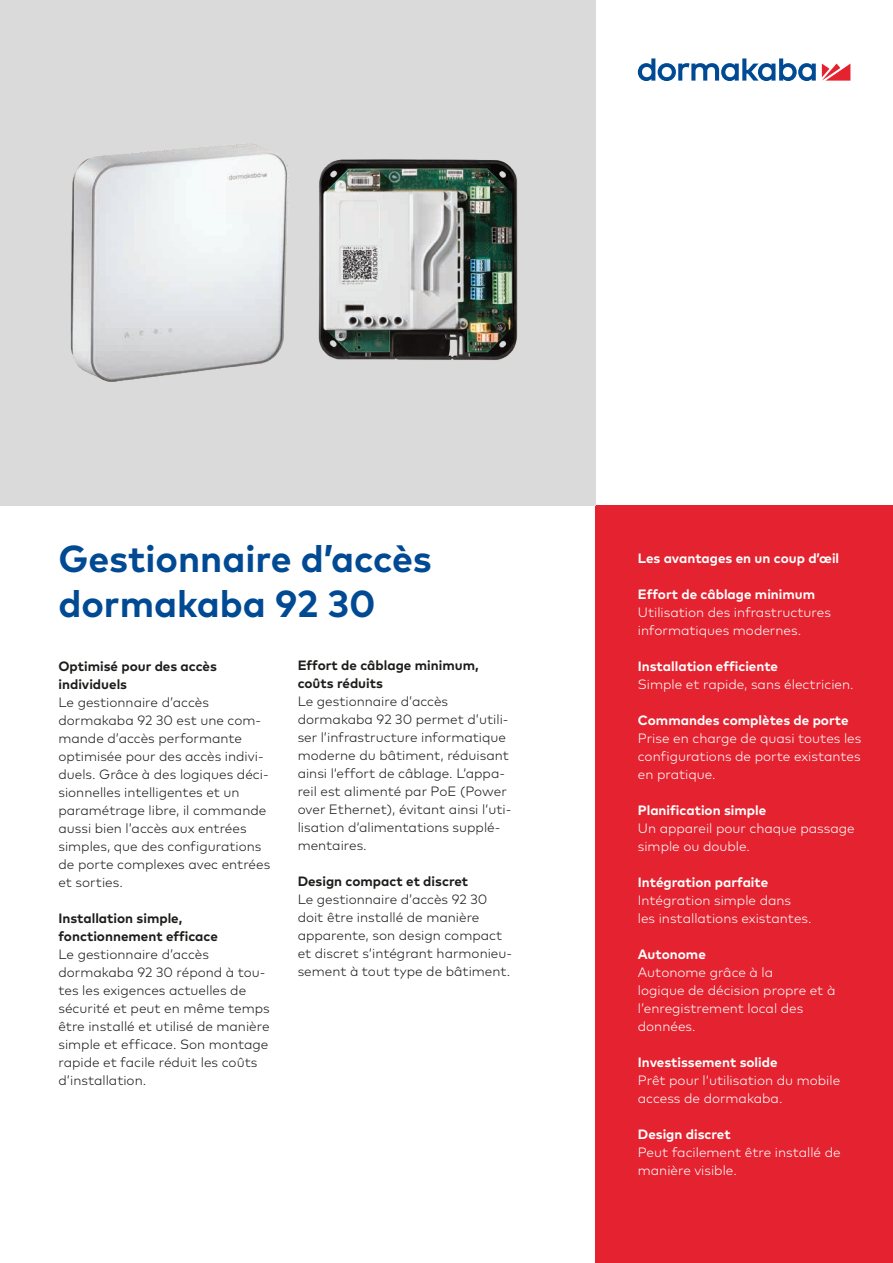
<style>
.page{position:relative;width:893px;height:1263px;background:#fff}
.page>*{position:absolute;margin:0;border:0;box-sizing:border-box;transform-origin:0 0}
.t1{font:700 37.5px/45px "Mark Pro";color:#004a94}
.t2{font:300 13.5px/18px "Mark Pro";color:#1d1d1b}
.t3{font:300 13.5px/18px "Mark Pro";color:#fff}
.t4{font:700 13.5px "Mark Pro";color:#fff}
.t5{font:700 13.5px/18px "Mark Pro";color:#1d1d1b}
</style>
<div class="page">
<svg style="left:822px;top:64px;width:28px;height:17px"></svg>
<svg style="left:638px;top:58px;width:178px;height:23px"></svg>
<div style="left:595px;top:505px;width:298px;height:758px;background:#e52330"></div>
<div style="left:0;top:0;width:595px;height:505px;background:#dadada"></div>
<img style="left:318px;top:159px;width:200px;height:201px">
<img style="left:70px;top:144px;width:219px;height:238px">
<h1 class="t1" style="left:58px;top:533px;width:375px">Gestionnaire d’accès dormakaba 92 30</h1>
<p class="t4" style="left:638px;top:547px;width:203px">Les avantages en un coup d’œil</p>
<p class="t4" style="left:638px;top:583px;width:179px">Effort de câblage minimum</p>
<p class="t3" style="left:638px;top:602px;width:195px">Utilisation des infrastructures informatiques modernes.</p>
<p class="t4" style="left:638px;top:655px;width:142px">Installation efficiente</p>
<p class="t3" style="left:638px;top:674px;width:217px">Simple et rapide, sans électricien.</p>
<p class="t4" style="left:638px;top:709px;width:212px">Commandes complètes de porte</p>
<p class="t3" style="left:638px;top:728px;width:225px;text-align:justify">Prise en charge de quasi toutes les configurations de porte existantes en pratique.</p>
<p class="t4" style="left:638px;top:799px;width:130px">Planification simple</p>
<p class="t3" style="left:638px;top:818px;width:218px">Un appareil pour chaque passage simple ou double.</p>
<p class="t4" style="left:638px;top:871px;width:132px">Intégration parfaite</p>
<p class="t3" style="left:638px;top:890px;width:175px">Intégration simple dans les installations existantes.</p>
<p class="t4" style="left:638px;top:943px;width:70px">Autonome</p>
<p class="t3" style="left:638px;top:962px;width:199px">Autonome grâce à la<br>logique de décision propre et à l’enregistrement local des données.</p>
<p class="t4" style="left:638px;top:1051px;width:141px">Investissement solide</p>
<p class="t3" style="left:638px;top:1070px;width:204px">Prêt pour l‘utilisation du mobile access de dormakaba.</p>
<p class="t4" style="left:638px;top:1123px;width:94px">Design discret</p>
<p class="t3" style="left:638px;top:1142px;width:204px">Peut facilement être installé de manière visible.</p>
<p class="t5" style="left:298px;top:655px;width:183px">Effort de câblage minimum, coûts réduits</p>
<p class="t2" style="left:298px;top:692px;width:215px">Le gestionnaire d’accès dormakaba 92 30 permet d’utili&shy;ser l’infrastructure informatique moderne du bâtiment, réduisant ainsi l‘effort de câblage. L‘appa&shy;reil est alimenté par PoE (Power over Ethernet), évitant ainsi l‘uti&shy;lisation d‘alimentations supplé&shy;mentaires.</p>
<p class="t5" style="left:298px;top:871px;width:172px">Design compact et discret</p>
<p class="t2" style="left:298px;top:890px;width:216px">Le gestionnaire d’accès 92 30 doit être installé de manière apparente, son design compact et discret s‘intégrant harmonieu&shy;sement à tout type de bâtiment.</p>
<p class="t5" style="left:58px;top:656px;width:160px">Optimisé pour des accès individuels</p>
<p class="t2" style="left:58px;top:692px;width:213px">Le gestionnaire d’accès dormakaba 92 30 est une com&shy;mande d’accès performante optimisée pour des accès indivi&shy;duels. Grâce à des logiques déci&shy;sionnelles intelligentes et un paramétrage libre, il commande aussi bien l’accès aux entrées simples, que des configurations de porte complexes avec entrées et sorties.</p>
<p class="t5" style="left:58px;top:907px;width:161px">Installation simple, fonctionnement efficace</p>
<p class="t2" style="left:58px;top:944px;width:213px">Le gestionnaire d’accès dormakaba 92 30 répond à tou&shy;tes les exigences actuelles de sécurité et peut en même temps être installé et utilisé de manière simple et efficace. Son montage rapide et facile réduit les coûts d’installation.</p>
</div>
